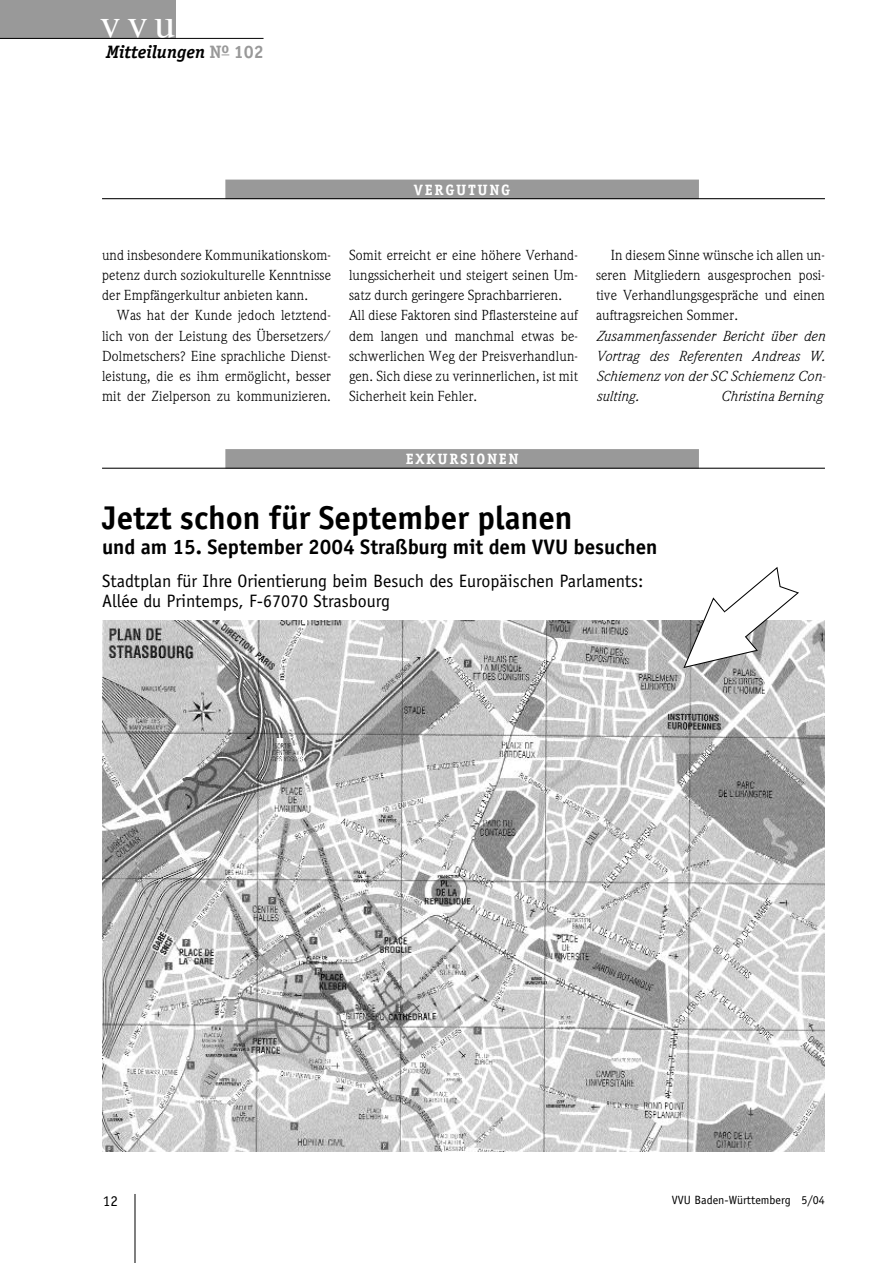
<style>
.page{position:relative;width:893px;height:1263px;background:#fff}
.page>*{position:absolute;margin:0;border:0;box-sizing:border-box;transform-origin:0 0}
.t1{font:42px "Times";color:#fff}
.t2{font:700 33px "Officina Sans";color:#000}
.t3{font:700 21px "Officina Sans";color:#000}
.t4{font:18px/19.5px "Officina Sans";color:#000}
.t5{font:italic 700 18px "Officina Serif";color:#000}
.t6{font:700 15px "Officina Serif";letter-spacing:.11em;color:#fff}
.t7{font:15px "Officina Sans";color:#000}
.t8{font:14.25px/20.2px "Weidemann";letter-spacing:.01em;color:#000;text-align:justify}
.t9{font:italic 14.25px/20.2px "Weidemann";letter-spacing:.01em;color:#000;text-align:justify}
.t10{font:12px "Officina Sans";color:#000}
.s1{font-style:normal;color:#999}
</style>
<div class="page">
<img style="left:102px;top:620px;width:723px;height:531px">
<div style="left:0;top:0;width:175px;height:38px;background:#999"></div>
<hr style="left:0;top:38px;width:264px;height:1px;background:#000">
<hr style="left:135px;top:1194px;width:1px;height:69px;background:#000">
<div style="left:225px;top:180px;width:474px;height:19px;background:#999"></div>
<hr style="left:102px;top:198px;width:723px;height:1px;background:#000">
<svg style="left:683px;top:567px;width:116px;height:101px"></svg>
<div style="left:225px;top:449px;width:474px;height:20px;background:#999"></div>
<hr style="left:102px;top:468px;width:723px;height:1px;background:#000">
<h1 class="t1" style="left:100px;top:6px;width:77px">vvu</h1>
<p class="t5" style="left:106px;top:45px;width:159px">Mitteilungen <span class="s1">N</span><sup>o</sup> <span class="s1">102</span></p>
<p class="t6" style="left:414px;top:184px;width:98px">VERGUTUNG</p>
<p class="t8" style="left:102px;top:246px;width:230px">und insbesondere Kommunikationskom&shy;petenz durch soziokulturelle Kenntnisse der Empfängerkultur anbieten kann.</p>
<p class="t8" style="left:102px;top:307px;width:230px;text-indent:15px">Was hat der Kunde jedoch letztend&shy;lich von der Leistung des Übersetzers/ Dolmetschers? Eine sprachliche Dienst&shy;leistung, die es ihm ermöglicht, besser mit der Zielperson zu kommunizieren.</p>
<p class="t8" style="left:349px;top:246px;width:230px;text-align:left">Somit erreicht er eine höhere Verhand&shy;lungssicherheit und steigert seinen Um&shy;satz durch geringere Sprachbarrieren.<br>All diese Faktoren sind Pflastersteine auf dem langen und manchmal etwas be&shy;schwerlichen Weg der Preisverhandlun&shy;gen. Sich diese zu verinnerlichen, ist mit Sicherheit kein Fehler.</p>
<p class="t8" style="left:596px;top:246px;width:230px;text-indent:15px">In diesem Sinne wünsche ich allen un&shy;seren Mitgliedern ausgesprochen posi&shy;tive Verhandlungsgespräche und einen auftragsreichen Sommer.</p>
<p class="t9" style="left:596px;top:327px;width:231px">Zusammenfassender Bericht über den Vortrag des Referenten Andreas W.<br>Schiemenz von der SC Schiemenz Con&shy;sulting.</p>
<p class="t9" style="left:720px;top:388px;width:103px">Christina Berning</p>
<p class="t6" style="left:406px;top:453px;width:114px">EXKURSIONEN</p>
<h2 class="t2" style="left:102px;top:505px;width:472px">Jetzt schon für September planen</h2>
<h3 class="t3" style="left:102px;top:539px;width:557px">und am 15. September 2004 Straßburg mit dem VVU besuchen</h3>
<p class="t4" style="left:102px;top:573px;width:543px">Stadtplan für Ihre Orientierung beim Besuch des Europäischen Parlaments:<br>Allée du Printemps, F-67070 Strasbourg</p>
<p class="t7" style="left:103px;top:1195px;width:16px">12</p>
<p class="t10" style="left:672px;top:1195px;width:155px">VVU Baden-Württemberg 5/04</p>
</div>
